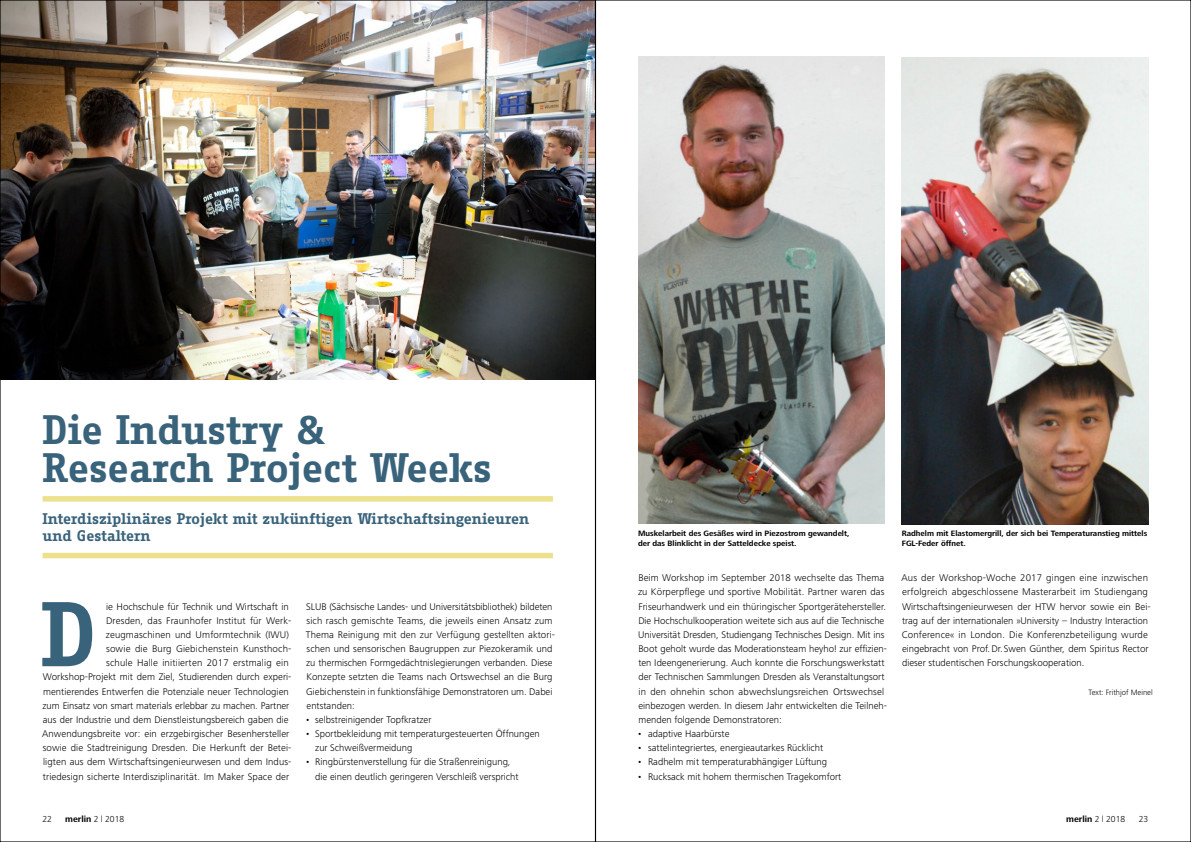
<style>
.page{position:relative;width:1191px;height:842px;background:#fff}
.page>*{position:absolute;margin:0;border:0;box-sizing:border-box;transform-origin:0 0}
.Initiale_5{font:700 89px "Fago Office Serif";color:#39627b}
.t1{font:700 40px "Fago Office Serif";color:#39627b}
.Absatzüberschriften{font:700 15px/16.2px "Fago Office Serif";color:#39627b}
.Fließtext_ohne_Absat{font:300 10px/14.2px "Frutiger Next LT";color:#000}
.t2{font:700 9px "Frutiger Next LT";color:#000}
.t3{font:300 9px "Frutiger Next LT";color:#000}
.BU{font:700 8px/9.6px "Frutiger Next LT";color:#000}
.Autor{font:300 8px "Frutiger Next LT";color:#000}
.s1{font-weight:300}
</style>
<div class="page">
<div style="left:43px;top:496px;width:510px;height:6px;background:#ece18c"></div>
<div style="left:43px;top:553px;width:510px;height:5px;background:#ece18c"></div>
<img style="left:638px;top:57px;width:246px;height:467px">
<img style="left:2px;top:2px;width:591px;height:377px">
<img style="left:901px;top:57px;width:247px;height:467px">
<p class="t1" style="left:43px;top:407px;width:284px">Die Industry &amp;</p>
<p class="t1" style="left:43px;top:445px;width:450px">Research Project Weeks</p>
<p class="Absatzüberschriften" style="left:43px;top:511px;width:488px">Interdisziplinäres Projekt mit zukünftigen Wirtschaftsingenieuren und Gestaltern</p>
<p class="Initiale_5" style="left:41px;top:584px;width:58px">D</p>
<p class="Fließtext_ohne_Absat" style="left:42px;top:599px;width:251px;text-align:right">ie Hochschule für Technik und Wirtschaft in<br>Dresden, das Fraunhofer Institut für Werk&shy;zeugmaschinen und Umformtechnik (IWU)<br>sowie die Burg Giebichenstein Kunsthoch-<br>schule Halle initiierten 2017 erstmalig ein Workshop-Projekt mit dem Ziel, Studierenden durch experi&shy;mentierendes Entwerfen die Potenziale neuer Technologien zum Einsatz von smart materials erlebbar zu machen. Partner aus der Industrie und dem Dienstleistungsbereich gaben die Anwendungsbreite vor: ein erzgebirgischer Besenhersteller sowie die Stadtreinigung Dresden. Die Herkunft der Betei&shy;ligten aus dem Wirtschaftsingenieurwesen und dem Indus&shy;triedesign sicherte Interdisziplinarität. Im Maker Space der</p>
<p class="Fließtext_ohne_Absat" style="left:306px;top:599px;width:251px">SLUB (Sächsische Landes- und Universitätsbibliothek) bildeten sich rasch gemischte Teams, die jeweils einen Ansatz zum Thema Reinigung mit den zur Verfügung gestellten aktori&shy;schen und sensorischen Baugruppen zur Piezokeramik und zu thermischen Formgedächtnislegierungen verbanden. Diese Konzepte setzten die Teams nach Ortswechsel an die Burg Giebichenstein in funktionsfähige Demonstratoren um. Dabei entstanden:</p>
<p class="Fließtext_ohne_Absat" style="left:305px;top:712px;width:128px">• selbstreinigender Topfkratzer</p>
<p class="Fließtext_ohne_Absat" style="left:305px;top:727px;width:236px">• Sportbekleidung mit temperaturgesteuerten Öffnungen</p>
<p class="Fließtext_ohne_Absat" style="left:315px;top:741px;width:98px">zur Schweißvermeidung</p>
<p class="Fließtext_ohne_Absat" style="left:305px;top:755px;width:207px">• Ringbürstenverstellung für die Straßenreinigung,</p>
<p class="Fließtext_ohne_Absat" style="left:315px;top:769px;width:205px">die einen deutlich geringeren Verschleiß verspricht</p>
<p class="BU" style="left:638px;top:529px;width:213px">Muskelarbeit des Gesäßes wird in Piezostrom gewandelt, der das Blinklicht in der Satteldecke speist.</p>
<p class="BU" style="left:901px;top:529px;width:247px">Radhelm mit Elastomergrill, der sich bei Temperaturanstieg mittels<br>FGL-Feder öffnet.</p>
<p class="Fließtext_ohne_Absat" style="left:638px;top:571px;width:250px">Beim Workshop im September 2018 wechselte das Thema zu Körperpflege und sportive Mobilität. Partner waren das Friseurhandwerk und ein thüringischer Sportgerätehersteller.<br>Die Hochschulkooperation weitete sich aus auf die Technische Universität Dresden, Studiengang Technisches Design. Mit ins Boot geholt wurde das Moderationsteam heyho! zur effizien&shy;ten Ideengenerierung. Auch konnte die Forschungswerkstatt der Technischen Sammlungen Dresden als Veranstaltungsort in den ohnehin schon abwechslungsreichen Ortswechsel einbezogen werden. In diesem Jahr entwickelten die Teilneh&shy;menden folgende Demonstratoren:</p>
<p class="Fließtext_ohne_Absat" style="left:637px;top:727px;width:94px">• adaptive Haarbürste</p>
<p class="Fließtext_ohne_Absat" style="left:637px;top:741px;width:188px">• sattelintegriertes, energieautarkes Rücklicht</p>
<p class="Fließtext_ohne_Absat" style="left:637px;top:755px;width:191px">• Radhelm mit temperaturabhängiger Lüftung</p>
<p class="Fließtext_ohne_Absat" style="left:637px;top:769px;width:206px">• Rucksack mit hohem thermischen Tragekomfort</p>
<p class="Fließtext_ohne_Absat" style="left:901px;top:571px;width:251px">Aus der Workshop-Woche 2017 gingen eine inzwischen erfolgreich abgeschlossene Masterarbeit im Studiengang Wirtschaftsingenieurwesen der HTW hervor sowie ein Bei&shy;trag auf der internationalen »University – Industry Interaction Conference« in London. Die Konferenzbeteiligung wurde eingebracht von Prof.Dr.Swen Günther, dem Spiritus Rector dieser studentischen Forschungskooperation.</p>
<p class="Autor" style="left:1088px;top:687px;width:66px">Text: Frithjof Meinel</p>
<p class="t3" style="left:43px;top:814px;width:11px">22</p>
<p class="t2" style="left:65px;top:814px;width:61px">merlin <span class="s1">2 l 2018</span></p>
<p class="t2" style="left:1066px;top:814px;width:61px">merlin <span class="s1">2 l 2018</span></p>
<p class="t3" style="left:1138px;top:814px;width:11px">23</p>
</div>
